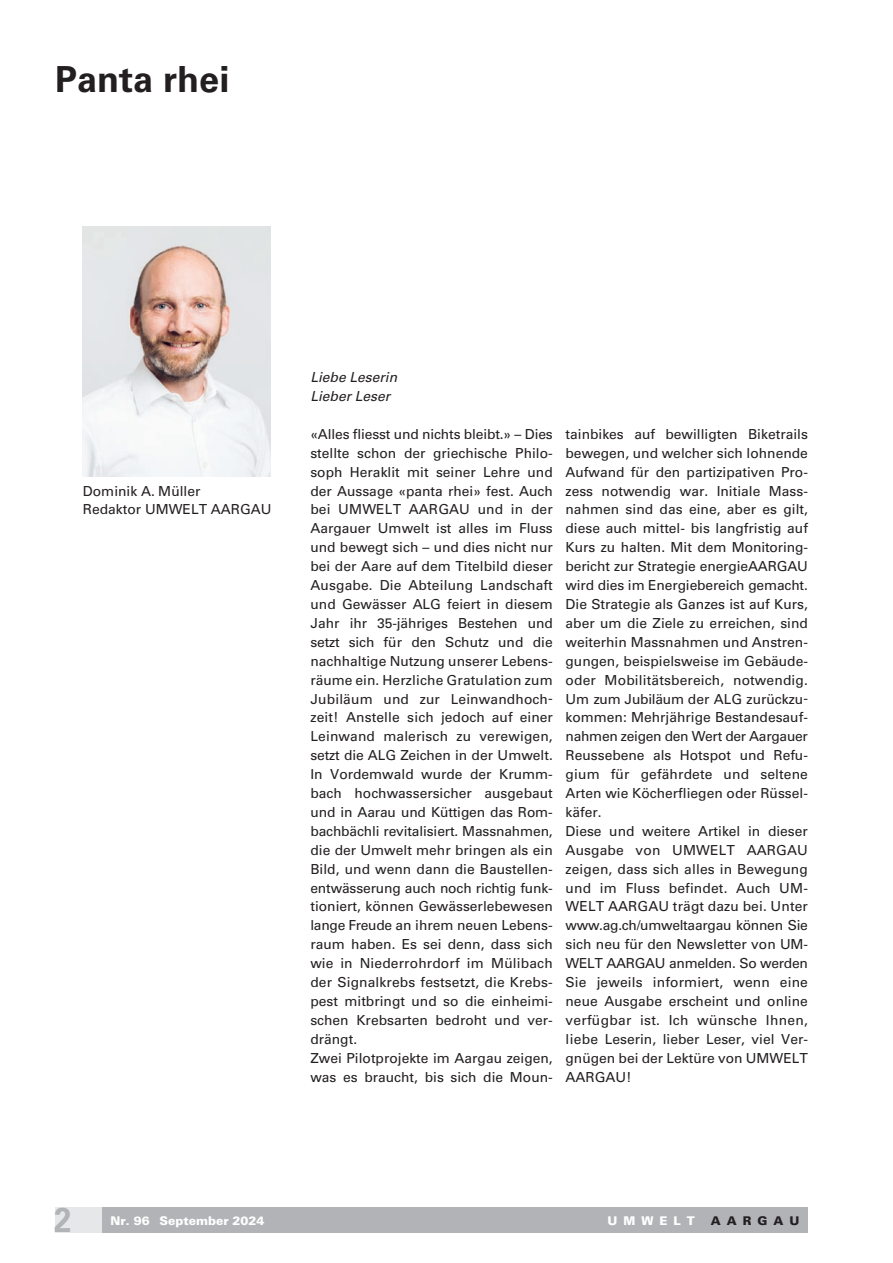
<style>
.page{position:relative;width:893px;height:1263px;background:#fff}
.page>*{position:absolute;margin:0;border:0;box-sizing:border-box;transform-origin:0 0}
.t1{font:700 36px "Univers LT Std";color:#231f20}
.t2{font:700 34.5px "Univers LT Std";color:#b2b3b7;scale:.9 1}
.t3{font:13.8px/18.9px "Univers LT Std";color:#231f20}
.t4{font:italic 13.8px/18.9px "Univers LT Std";color:#231f20}
.t5{font:900 12px "Univers LT Std";color:#fff}
.t6{font:900 12px "Univers LT Std";letter-spacing:.5em;color:#231f20}
</style>
<div class="page">
<div style="left:102px;top:1207px;width:706px;height:26px;background:#b2b3b7"></div>
<div style="left:55px;top:1207px;width:47px;height:26px;background:#e6e7e9"></div>
<img style="left:83px;top:227px;width:187px;height:250px">
<h1 class="t1" style="left:55px;top:58px;width:176px">Panta rhei</h1>
<p class="t3" style="left:83px;top:481px;width:190px">Dominik A. Müller<br>Redaktor UMWELT AARGAU</p>
<p class="t4" style="left:310px;top:368px;width:88px">Liebe Leserin<br>Lieber Leser</p>
<p class="t3" style="left:310px;top:425px;width:244px">«Alles fliesst und nichts bleibt.» – Dies stellte schon der griechische Philo&shy;soph Heraklit mit seiner Lehre und der Aussage «panta rhei» fest. Auch bei UMWELT AARGAU und in der Aargauer Umwelt ist alles im Fluss und bewegt sich – und dies nicht nur bei der Aare auf dem Titelbild dieser Ausgabe. Die Abteilung Landschaft und Gewässer ALG feiert in diesem Jahr ihr 35-jähriges Bestehen und setzt sich für den Schutz und die nachhaltige Nutzung unserer Lebens&shy;räume ein. Herzliche Gratulation zum Jubiläum und zur Leinwandhoch&shy;zeit! Anstelle sich jedoch auf einer Leinwand malerisch zu verewigen, setzt die ALG Zeichen in der Umwelt.<br>In Vordemwald wurde der Krumm&shy;bach hochwassersicher ausgebaut und in Aarau und Küttigen das Rom&shy;bachbächli revitalisiert. Massnahmen, die der Umwelt mehr bringen als ein Bild, und wenn dann die Baustellen&shy;entwässerung auch noch richtig funk&shy;tioniert, können Gewässerlebewesen lange Freude an ihrem neuen Lebens&shy;raum haben. Es sei denn, dass sich wie in Niederrohrdorf im Mülibach der Signalkrebs festsetzt, die Krebs&shy;pest mitbringt und so die einheimi&shy;schen Krebsarten bedroht und ver&shy;drängt.<br>Zwei Pilotprojekte im Aargau zeigen, was es braucht, bis sich die Moun-</p>
<p class="t3" style="left:566px;top:425px;width:244px">tainbikes auf bewilligten Biketrails bewegen, und welcher sich lohnende Aufwand für den partizipativen Pro&shy;zess notwendig war. Initiale Mass&shy;nahmen sind das eine, aber es gilt, diese auch mittel- bis langfristig auf Kurs zu halten. Mit dem Monitoring&shy;bericht zur Strategie energieAARGAU wird dies im Energiebereich gemacht.<br>Die Strategie als Ganzes ist auf Kurs, aber um die Ziele zu erreichen, sind weiterhin Massnahmen und Anstren&shy;gungen, beispielsweise im Gebäude&shy;oder Mobilitätsbereich, notwendig.<br>Um zum Jubiläum der ALG zurückzu&shy;kommen: Mehrjährige Bestandesauf&shy;nahmen zeigen den Wert der Aargauer Reussebene als Hotspot und Refu&shy;gium für gefährdete und seltene Arten wie Köcherfliegen oder Rüssel&shy;käfer.<br>Diese und weitere Artikel in dieser Ausgabe von UMWELT AARGAU zeigen, dass sich alles in Bewegung und im Fluss befindet. Auch UM-WELT AARGAU trägt dazu bei. Unter www.ag.ch/umweltaargau können Sie sich neu für den Newsletter von UM-WELT AARGAU anmelden. So werden Sie jeweils informiert, wenn eine neue Ausgabe erscheint und online verfügbar ist. Ich wünsche Ihnen, liebe Leserin, lieber Leser, viel Ver&shy;gnügen bei der Lektüre von UMWELT AARGAU!</p>
<h2 class="t2" style="left:54px;top:1200px;width:21px">2</h2>
<p class="t5" style="left:111px;top:1213px;width:156px">Nr. 96 September 2024</p>
<p class="t5" style="left:608px;top:1213px;width:89px">UMWELT</p>
<p class="t6" style="left:711px;top:1213px;width:90px">AARGAU</p>
</div>
